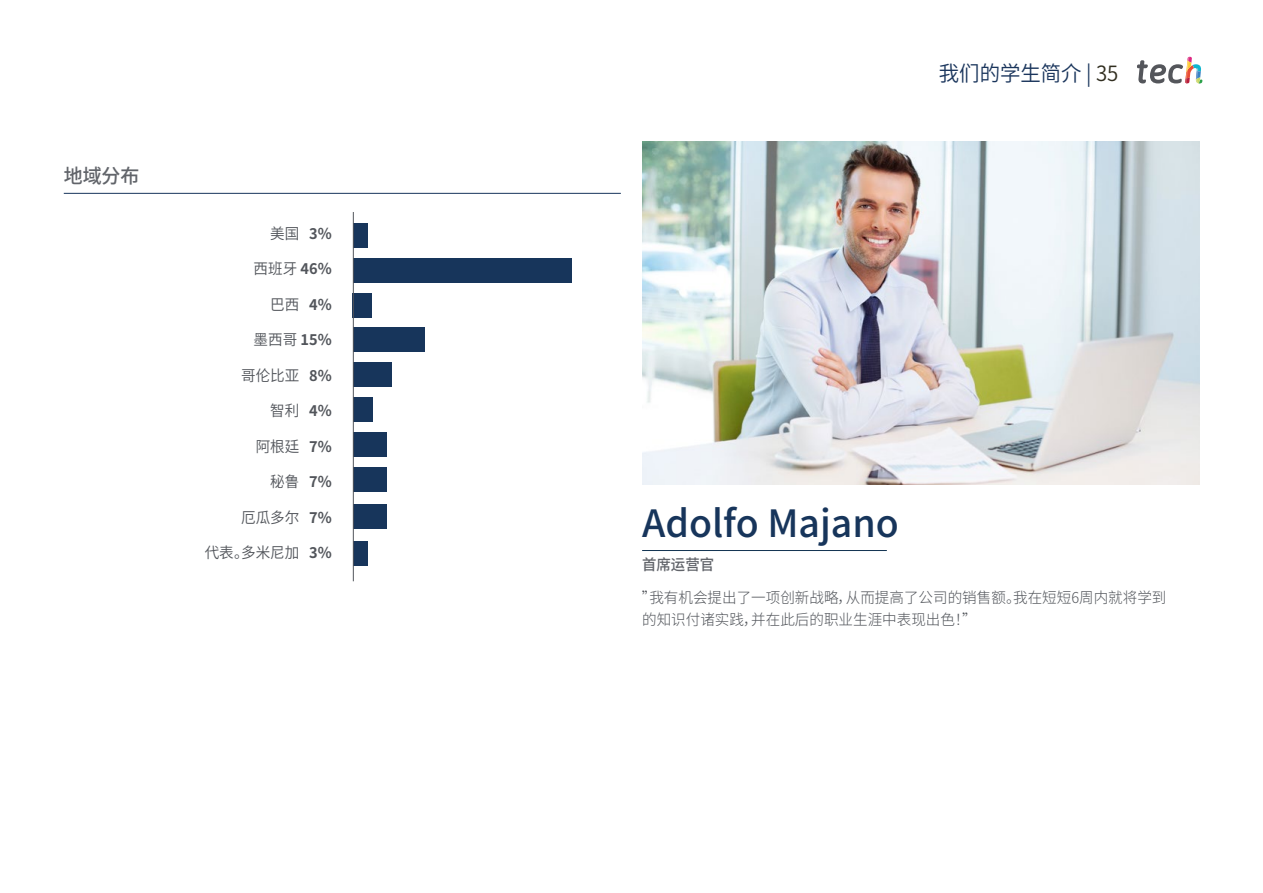
<style>
.page{position:relative;width:1263px;height:893px;background:#fff}
.page>*{position:absolute;margin:0;border:0;box-sizing:border-box;transform-origin:0 0}
.t1{font:500 37.5px "Source Han Sans CN";color:#17355b}
.t2{font:21px "Source Han Sans CN";color:#1a355c}
.t3{font:500 19.5px "Source Han Sans CN";color:#61646a}
.t4{font:300 15px/22.5px "Source Han Sans CN";color:#52555b}
.t5{font:15px "Source Han Sans CN";color:#52555b}
.t6{font:500 15px "Source Han Sans CN";color:#61646a;scale:.96 1}
.s1{font-weight:700}
.s2{color:#312e20}
</style>
<div class="page">
<svg style="left:1137px;top:57px;width:65px;height:27px"></svg>
<hr style="left:642px;top:550px;width:245px;height:1px;background:#123352">
<img style="left:642px;top:141px;width:557px;height:343px">
<hr style="left:64px;top:193px;width:557px;height:1px;background:#17355b">
<div style="left:354px;top:223px;width:14px;height:25px;background:#17355b"></div>
<div style="left:353px;top:397px;width:19px;height:25px;background:#17355b"></div>
<div style="left:353px;top:258px;width:218px;height:25px;background:#17355b"></div>
<div style="left:353px;top:432px;width:33px;height:25px;background:#17355b"></div>
<div style="left:353px;top:293px;width:19px;height:24px;background:#17355b"></div>
<div style="left:353px;top:467px;width:33px;height:24px;background:#17355b"></div>
<div style="left:353px;top:504px;width:33px;height:24px;background:#17355b"></div>
<div style="left:353px;top:541px;width:14px;height:24px;background:#17355b"></div>
<div style="left:353px;top:327px;width:71px;height:25px;background:#17355b"></div>
<div style="left:353px;top:362px;width:38px;height:25px;background:#17355b"></div>
<hr style="left:353px;top:212px;width:1px;height:369px;background:#52555b">
<h3 class="t3" style="left:64px;top:165px;width:77px">地域分布</h3>
<p class="t5" style="left:270px;top:225px;width:63px">美国 <span class="s1">3%</span></p>
<p class="t5" style="left:254px;top:260px;width:80px">西班牙 <span class="s1">46%</span></p>
<p class="t5" style="left:270px;top:296px;width:63px">巴西 <span class="s1">4%</span></p>
<p class="t5" style="left:254px;top:331px;width:80px">墨西哥 <span class="s1">15%</span></p>
<p class="t5" style="left:241px;top:367px;width:92px">哥伦比亚 <span class="s1">8%</span></p>
<p class="t5" style="left:270px;top:402px;width:63px">智利 <span class="s1">4%</span></p>
<p class="t5" style="left:256px;top:438px;width:77px">阿根廷 <span class="s1">7%</span></p>
<p class="t5" style="left:270px;top:473px;width:63px">秘鲁 <span class="s1">7%</span></p>
<p class="t5" style="left:241px;top:509px;width:92px">厄瓜多尔 <span class="s1">7%</span></p>
<p class="t5" style="left:205px;top:544px;width:128px">代表。多米尼加 <span class="s1">3%</span></p>
<h2 class="t2" style="left:939px;top:61px;width:181px">我们的学生简介 | <span class="s2">35</span></h2>
<h1 class="t1" style="left:642px;top:503px;width:258px">Adolfo Majano</h1>
<p class="t6" style="left:642px;top:556px;width:76px">首席运营官</p>
<p class="t4" style="left:642px;top:586px;width:526px">”我有机会提出了一项创新战略，从而提高了公司的销售额。我在短短6周内就将学到的知识付诸实践，并在此后的职业生涯中表现出色！”</p>
</div>
